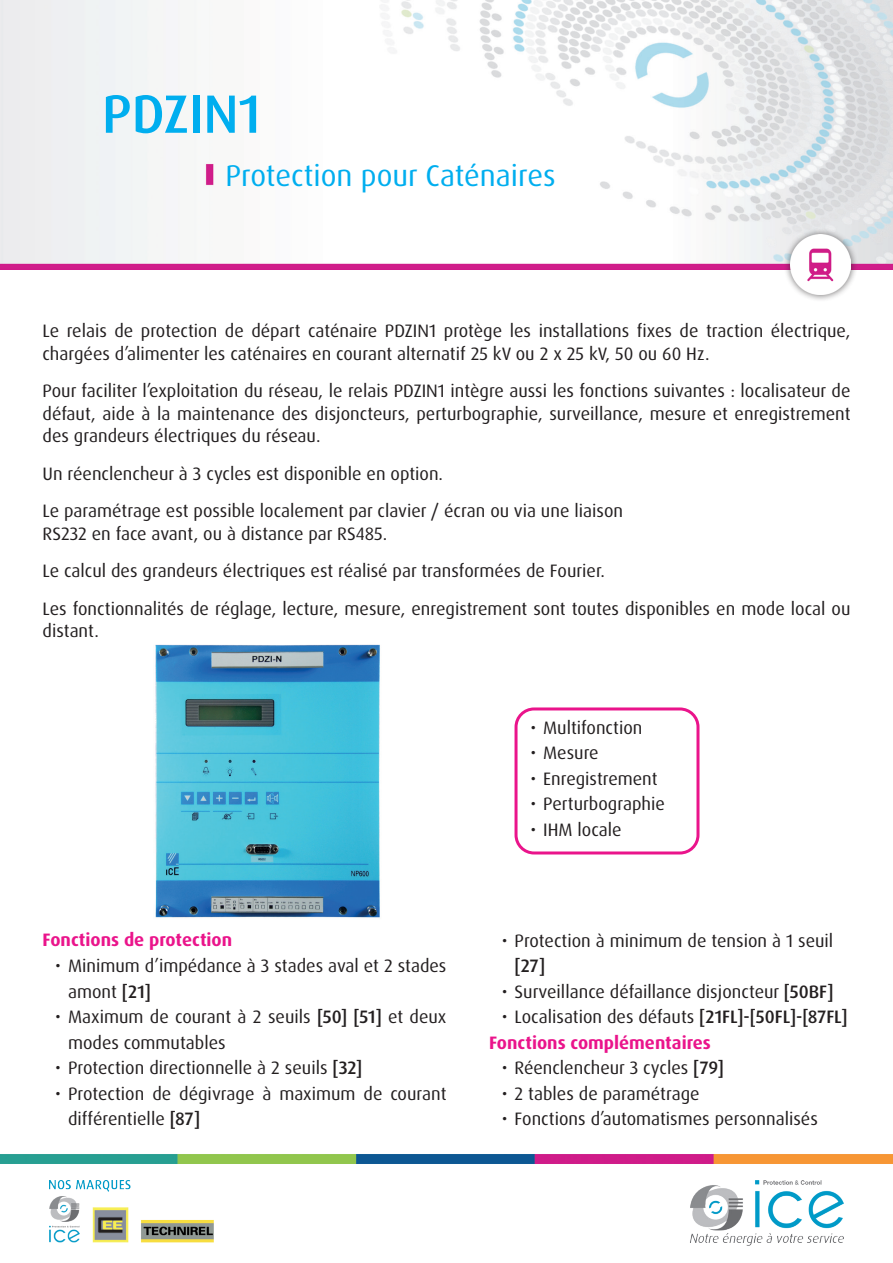
<style>
.page{position:relative;width:893px;height:1263px;background:#fff}
.page>*{position:absolute;margin:0;border:0;box-sizing:border-box;transform-origin:0 0}
.t1{font:500 54px "Dax OT";color:#00aeef}
.t2{font:30px "Dax OT";color:#00aeef}
.t3{font:18px/22.5px "Dax OT";color:#231f20}
.t4{font:700 18px/25.5px "Dax OT";color:#ea148b}
.t5{font:500 18px "Dax OT";color:#231f20}
.s1{font-weight:500}
.s2{font-weight:400;color:#231f20}
.s3{font-weight:500;color:#231f20}
</style>
<div class="page">
<img style="left:0;top:0;width:893px;height:270px">
<img style="left:0;top:1154px;width:893px;height:92px">
<div style="left:783px;top:227px;width:75px;height:75px;background:#231f20;opacity:.75"></div>
<img style="left:791px;top:235px;width:59px;height:59px">
<img style="left:155px;top:644px;width:225px;height:274px">
<div style="left:514px;top:707px;width:185px;height:147px;border:3px solid #ea148b;border-radius:18px"></div>
<h1 class="t1" style="left:102px;top:80px;width:160px">PDZIN1</h1>
<h2 class="t2" style="left:225px;top:157px;width:332px">Protection pour Caténaires</h2>
<p class="t3" style="left:43px;top:320px;width:809px">Le relais de protection de départ caténaire PDZIN1 protège les installations fixes de traction électrique, chargées d’alimenter les caténaires en courant alternatif 25 kV ou 2 x 25 kV, 50 ou 60 Hz.</p>
<p class="t3" style="left:43px;top:380px;width:809px;text-align:justify">Pour faciliter l’exploitation du réseau, le relais PDZIN1 intègre aussi les fonctions suivantes : localisateur de défaut, aide à la maintenance des disjoncteurs, perturbographie, surveillance, mesure et enregistrement des grandeurs électriques du réseau.</p>
<p class="t3" style="left:43px;top:455px;width:582px;line-height:37.5px">Un réenclencheur à 3 cycles est disponible en option.<br>Le paramétrage est possible localement par clavier / écran ou via une liaison</p>
<p class="t3" style="left:43px;top:515px;width:809px;line-height:37.5px">RS232 en face avant, ou à distance par RS485.<br>Le calcul des grandeurs électriques est réalisé par transformées de Fourier.<br>Les fonctionnalités de réglage, lecture, mesure, enregistrement sont toutes disponibles en mode local ou</p>
<p class="t3" style="left:43px;top:620px;width:58px">distant.</p>
<p class="t4" style="left:43px;top:928px;width:191px">Fonctions de protection</p>
<p class="t3" style="left:68px;top:953px;width:380px;line-height:25.5px;text-indent:-13px">• Minimum d’impédance à 3 stades aval et 2 stades amont <span class="s1">[21]</span></p>
<p class="t3" style="left:68px;top:1004px;width:380px;line-height:25.5px;text-indent:-13px">• Maximum de courant à 2 seuils <span class="s1">[50] [51]</span> et deux modes commutables</p>
<p class="t3" style="left:55px;top:1057px;width:308px">• Protection directionnelle à 2 seuils <span class="s1">[32]</span></p>
<p class="t3" style="left:68px;top:1081px;width:380px;line-height:25.5px;text-indent:-13px">• Protection de dégivrage à maximum de courant différentielle <span class="s1">[87]</span></p>
<p class="t3" style="left:530px;top:717px;width:114px">• Multifonction</p>
<p class="t3" style="left:530px;top:742px;width:70px">• Mesure</p>
<p class="t3" style="left:530px;top:768px;width:129px">• Enregistrement</p>
<p class="t3" style="left:530px;top:793px;width:136px">• Perturbographie</p>
<p class="t3" style="left:530px;top:819px;width:93px">• IHM locale</p>
<p class="t3" style="left:502px;top:929px;width:333px">• Protection à minimum de tension à 1 seuil</p>
<p class="t5" style="left:515px;top:954px;width:32px">[27]</p>
<p class="t3" style="left:502px;top:980px;width:333px">• Surveillance défaillance disjoncteur <span class="s1">[50BF]</span></p>
<p class="t4" style="left:489px;top:1004px;width:360px;text-indent:13px"><span class="s2">• Localisation des défauts</span> <span class="s3">[21FL]-[50FL]-[87FL]<br></span>Fonctions complémentaires</p>
<p class="t3" style="left:502px;top:1057px;width:224px">• Réenclencheur 3 cycles <span class="s1">[79]</span></p>
<p class="t3" style="left:502px;top:1082px;width:199px">• 2 tables de paramétrage</p>
<p class="t3" style="left:502px;top:1108px;width:318px">• Fonctions d’automatismes personnalisés</p>
</div>
